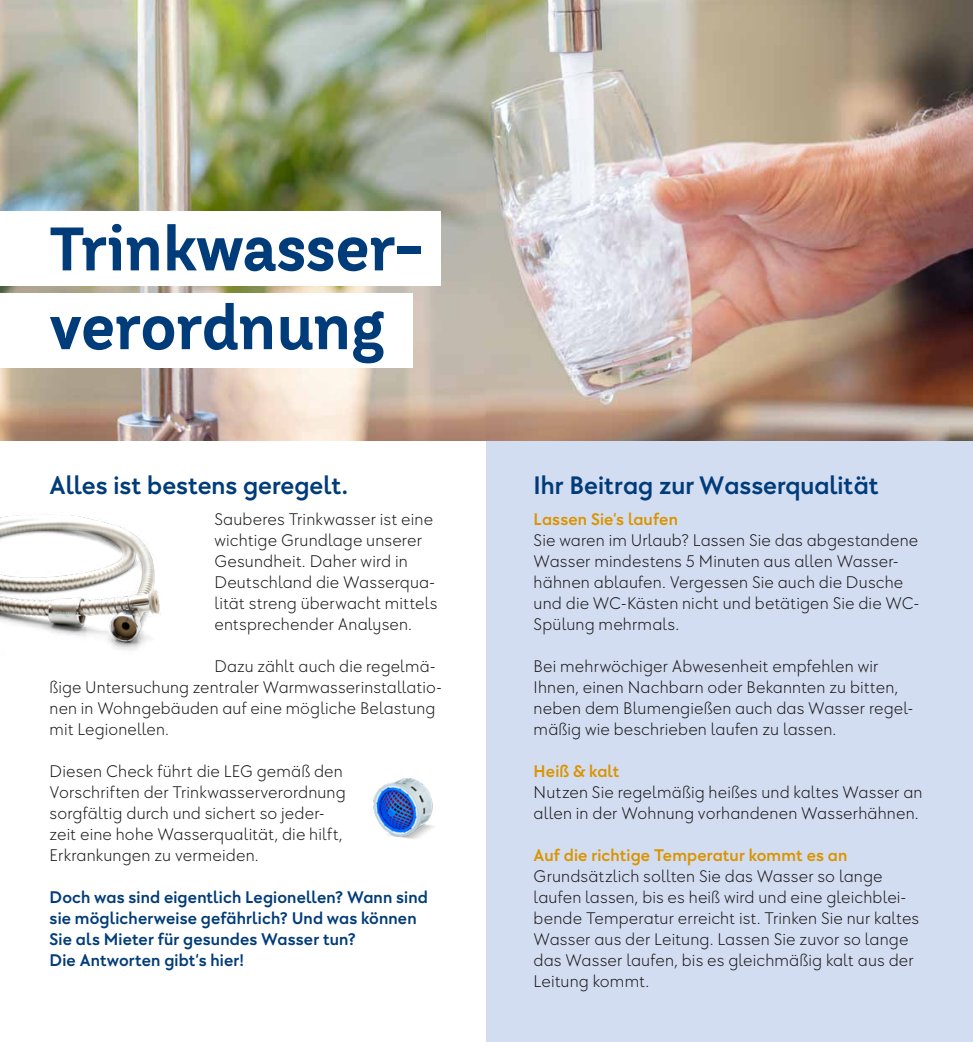
<style>
.page{position:relative;width:973px;height:1042px;background:#fff}
.page>*{position:absolute;margin:0;border:0;box-sizing:border-box;transform-origin:0 0}
.t1{font:700 61.25px/78.8px "LEG Corporate Headline";color:#003c79}
.t2{font:500 26.25px "LEG Corporate Bodycopy";color:#003c79}
.t3{font:300 17.5px/21px "LEG Corporate Bodycopy";letter-spacing:.01em;color:#181716}
.t4{font:500 17.5px/21px "LEG Corporate Bodycopy";letter-spacing:.01em;color:#003c79}
.t5{font:500 17.5px "LEG Corporate Bodycopy";letter-spacing:.005em;color:#da9400}
</style>
<div class="page">
<div style="left:486px;top:440px;width:486px;height:602px;background:#d3ddf2"></div>
<img style="left:0;top:0;width:486px;height:440px">
<div style="left:0;top:212px;width:441px;height:74px;background:#fff"></div>
<div style="left:0;top:293px;width:412px;height:74px;background:#fff"></div>
<img style="left:486px;top:0;width:486px;height:440px">
<img style="left:0;top:515px;width:161px;height:135px">
<img style="left:373px;top:778px;width:61px;height:61px">
<h1 class="t1" style="left:50px;top:210px;width:370px">Trinkwasser&shy;verordnung</h1>
<h2 class="t2" style="left:50px;top:469px;width:300px">Alles ist bestens geregelt.</h2>
<p class="t3" style="left:214px;top:508px;width:224px">Sauberes Trinkwasser ist eine wichtige Grundlage unserer<br>Gesundheit. Daher wird in<br>Deutschland die Wasserqua&shy;lität streng überwacht mittels entsprechender Analysen.</p>
<p class="t3" style="left:50px;top:655px;width:393px;text-indent:165px">Dazu zählt auch die regelmä&shy;ßige Untersuchung zentraler Warmwasserinstallatio&shy;nen in Wohngebäuden auf eine mögliche Belastung mit Legionellen.</p>
<p class="t3" style="left:50px;top:760px;width:297px">Diesen Check führt die LEG gemäß den Vorschriften der Trinkwasserverordnung sorgfältig durch und sichert so jeder&shy;zeit eine hohe Wasserqualität, die hilft, Erkrankungen zu vermeiden.</p>
<p class="t4" style="left:50px;top:886px;width:380px">Doch was sind eigentlich Legionellen? Wann sind sie möglicherweise gefährlich? Und was können Sie als Mieter für gesundes Wasser tun?<br>Die Antworten gibt‘s hier!</p>
<h2 class="t2" style="left:533px;top:469px;width:347px">Ihr Beitrag zur Wasserqualität</h2>
<p class="t5" style="left:533px;top:509px;width:146px">Lassen Sie‘s laufen</p>
<p class="t3" style="left:533px;top:529px;width:386px">Sie waren im Urlaub? Lassen Sie das abgestandene Wasser mindestens 5 Minuten aus allen Wasser&shy;hähnen ablaufen. Vergessen Sie auch die Dusche und die WC-Kästen nicht und betätigen Sie die WC-Spülung mehrmals.</p>
<p class="t3" style="left:533px;top:655px;width:381px">Bei mehrwöchiger Abwesenheit empfehlen wir Ihnen, einen Nachbarn oder Bekannten zu bitten, neben dem Blumengießen auch das Wasser regel&shy;mäßig wie beschrieben laufen zu lassen.</p>
<p class="t5" style="left:533px;top:761px;width:87px">Heiß &amp; kalt</p>
<p class="t3" style="left:533px;top:781px;width:390px">Nutzen Sie regelmäßig heißes und kaltes Wasser an allen in der Wohnung vorhandenen Wasserhähnen.</p>
<p class="t5" style="left:533px;top:845px;width:315px">Auf die richtige Temperatur kommt es an</p>
<p class="t3" style="left:533px;top:865px;width:387px">Grundsätzlich sollten Sie das Wasser so lange laufen lassen, bis es heiß wird und eine gleichblei&shy;bende Temperatur erreicht ist. Trinken Sie nur kaltes Wasser aus der Leitung. Lassen Sie zuvor so lange das Wasser laufen, bis es gleichmäßig kalt aus der Leitung kommt.</p>
</div>
